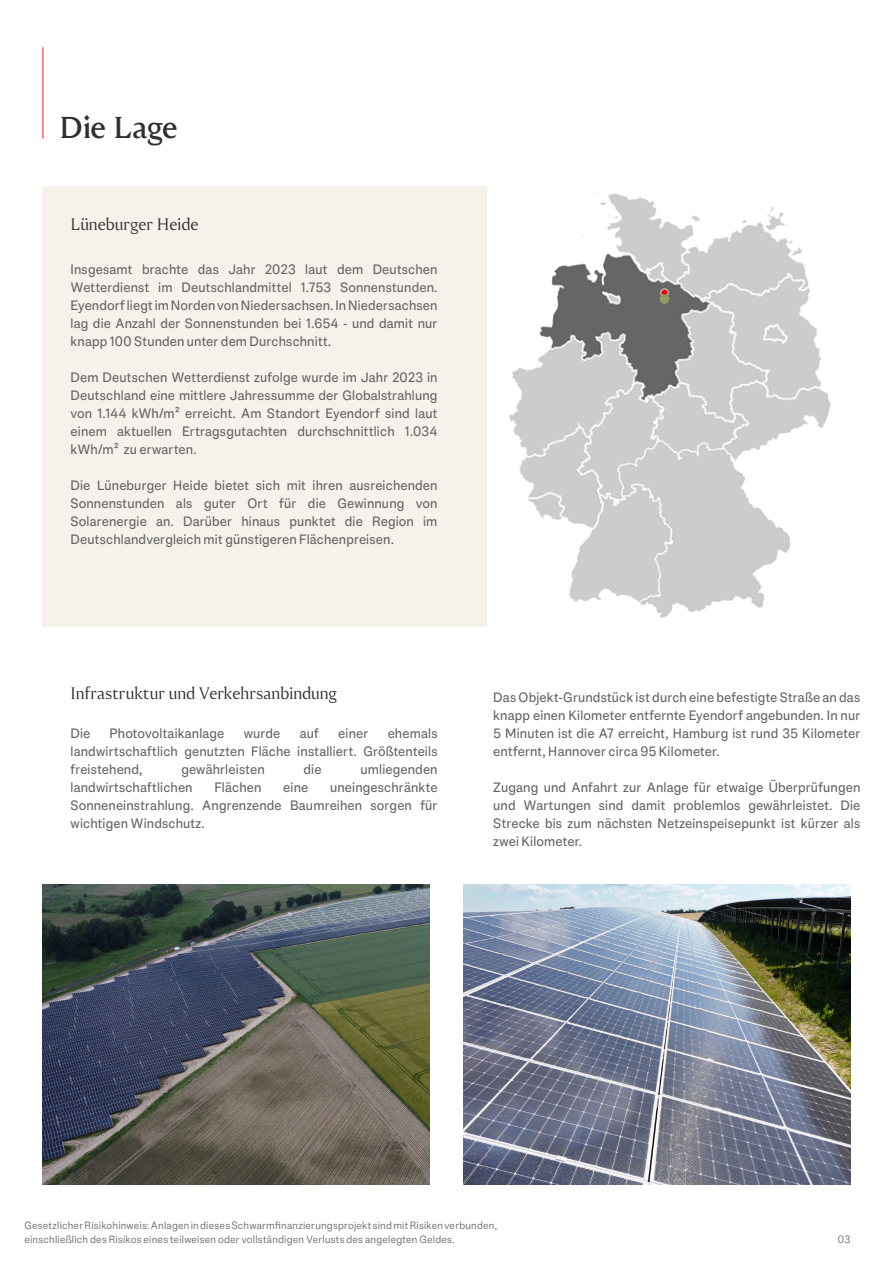
<style>
.page{position:relative;width:893px;height:1263px;background:#fff}
.page>*{position:absolute;margin:0;border:0;box-sizing:border-box;transform-origin:0 0}
.EV_Head1_20_26_left{font:700 30px "Engel Voelkers Head";letter-spacing:-.01em;color:#312f30}
.EV_Copy_subhead_11_14_3_left_dist-above-{font:16.5px "Engel Voelkers Head";color:#312f30}
.EV_QR_Info_subhead_11_14_3_centred{font:16.5px "Engel Voelkers Head";color:#312f30}
.EV_Caption_left{font:13.5px/18px "Engel Voelkers Text";letter-spacing:.01em;color:#636366;text-align:justify}
.EV_Copy_text_9_13_5_aligned-to-grid{font:13.5px/18px "Engel Voelkers Text";letter-spacing:.01em;color:#636366;text-align:justify}
.t1{font:300 10.5px/14.7px "Engel Voelkers Text";letter-spacing:.02em;color:#636366}
</style>
<div class="page">
<div style="left:43px;top:186px;width:450px;height:441px;background:#f6f1ea"></div>
<hr style="left:43px;top:47px;width:1px;height:91px;background:#ee1d23">
<img style="left:463px;top:885px;width:387px;height:299px">
<img style="left:43px;top:885px;width:386px;height:299px">
<img style="left:488px;top:186px;width:343px;height:441px">
<div style="left:660px;top:294px;width:9px;height:10px;background:#8c9b5f;border-radius:50%"></div>
<p class="EV_Head1_20_26_left" style="left:60px;top:109px;width:120px">Die Lage</p>
<p class="EV_QR_Info_subhead_11_14_3_centred" style="left:71px;top:213px;width:130px">Lüneburger Heide</p>
<p class="EV_Caption_left" style="left:71px;top:260px;width:368px">Insgesamt brachte das Jahr 2023 laut dem Deutschen Wetterdienst im Deutschlandmittel 1.753 Sonnenstunden.<br>Eyendorf liegt im Norden von Niedersachsen. In Niedersachsen lag die Anzahl der Sonnenstunden bei 1.654 - und damit nur knapp 100 Stunden unter dem Durchschnitt.</p>
<p class="EV_Caption_left" style="left:71px;top:368px;width:368px">Dem Deutschen Wetterdienst zufolge wurde im Jahr 2023 in Deutschland eine mittlere Jahressumme der Globalstrahlung von 1.144 kWh/m² erreicht. Am Standort Eyendorf sind laut einem aktuellen Ertragsgutachten durchschnittlich 1.034 kWh/m² zu erwarten.</p>
<p class="EV_Caption_left" style="left:71px;top:476px;width:368px">Die Lüneburger Heide bietet sich mit ihren ausreichenden Sonnenstunden als guter Ort für die Gewinnung von Solarenergie an. Darüber hinaus punktet die Region im Deutschlandvergleich mit günstigeren Flächenpreisen.</p>
<p class="EV_Copy_subhead_11_14_3_left_dist-above-" style="left:70px;top:683px;width:268px">Infrastruktur und Verkehrsanbindung</p>
<p class="EV_Copy_text_9_13_5_aligned-to-grid" style="left:70px;top:724px;width:21px">Die</p>
<p class="EV_Copy_text_9_13_5_aligned-to-grid" style="left:110px;top:724px;width:116px">Photovoltaikanlage</p>
<p class="EV_Copy_text_9_13_5_aligned-to-grid" style="left:244px;top:724px;width:38px">wurde</p>
<p class="EV_Copy_text_9_13_5_aligned-to-grid" style="left:300px;top:724px;width:21px">auf</p>
<p class="EV_Copy_text_9_13_5_aligned-to-grid" style="left:338px;top:724px;width:32px">einer</p>
<p class="EV_Copy_text_9_13_5_aligned-to-grid" style="left:70px;top:724px;width:369px;text-indent:317px">ehemals landwirtschaftlich genutzten Fläche installiert. Größtenteils freistehend,</p>
<p class="EV_Copy_text_9_13_5_aligned-to-grid" style="left:181px;top:760px;width:85px">gewährleisten</p>
<p class="EV_Copy_text_9_13_5_aligned-to-grid" style="left:304px;top:760px;width:19px">die</p>
<p class="EV_Copy_text_9_13_5_aligned-to-grid" style="left:360px;top:760px;width:79px">umliegenden</p>
<p class="EV_Copy_text_9_13_5_aligned-to-grid" style="left:70px;top:778px;width:124px">landwirtschaftlichen</p>
<p class="EV_Copy_text_9_13_5_aligned-to-grid" style="left:214px;top:778px;width:48px">Flächen</p>
<p class="EV_Copy_text_9_13_5_aligned-to-grid" style="left:283px;top:778px;width:26px">eine</p>
<p class="EV_Copy_text_9_13_5_aligned-to-grid" style="left:70px;top:778px;width:369px;text-indent:260px">uneingeschränkte Sonneneinstrahlung. Angrenzende Baumreihen sorgen für wichtigen Windschutz.</p>
<p class="EV_Copy_text_9_13_5_aligned-to-grid" style="left:493px;top:688px;width:369px">Das Objekt-Grundstück ist durch eine befestigte Straße an das knapp einen Kilometer entfernte Eyendorf angebunden. In nur 5 Minuten ist die A7 erreicht, Hamburg ist rund 35 Kilometer entfernt, Hannover circa 95 Kilometer.</p>
<p class="EV_Copy_text_9_13_5_aligned-to-grid" style="left:493px;top:778px;width:369px">Zugang und Anfahrt zur Anlage für etwaige Überprüfungen und Wartungen sind damit problemlos gewährleistet. Die Strecke bis zum nächsten Netzeinspeisepunkt ist kürzer als zwei Kilometer.</p>
<p class="t1" style="left:24px;top:1218px;width:474px">Gesetzlicher Risikohinweis: Anlagen in dieses Schwarmfinanzierungsprojekt sind mit Risiken verbunden, einschließlich des Risikos eines teilweisen oder vollständigen Verlusts des angelegten Geldes.</p>
<p class="t1" style="left:838px;top:1232px;width:14px">03</p>
</div>
